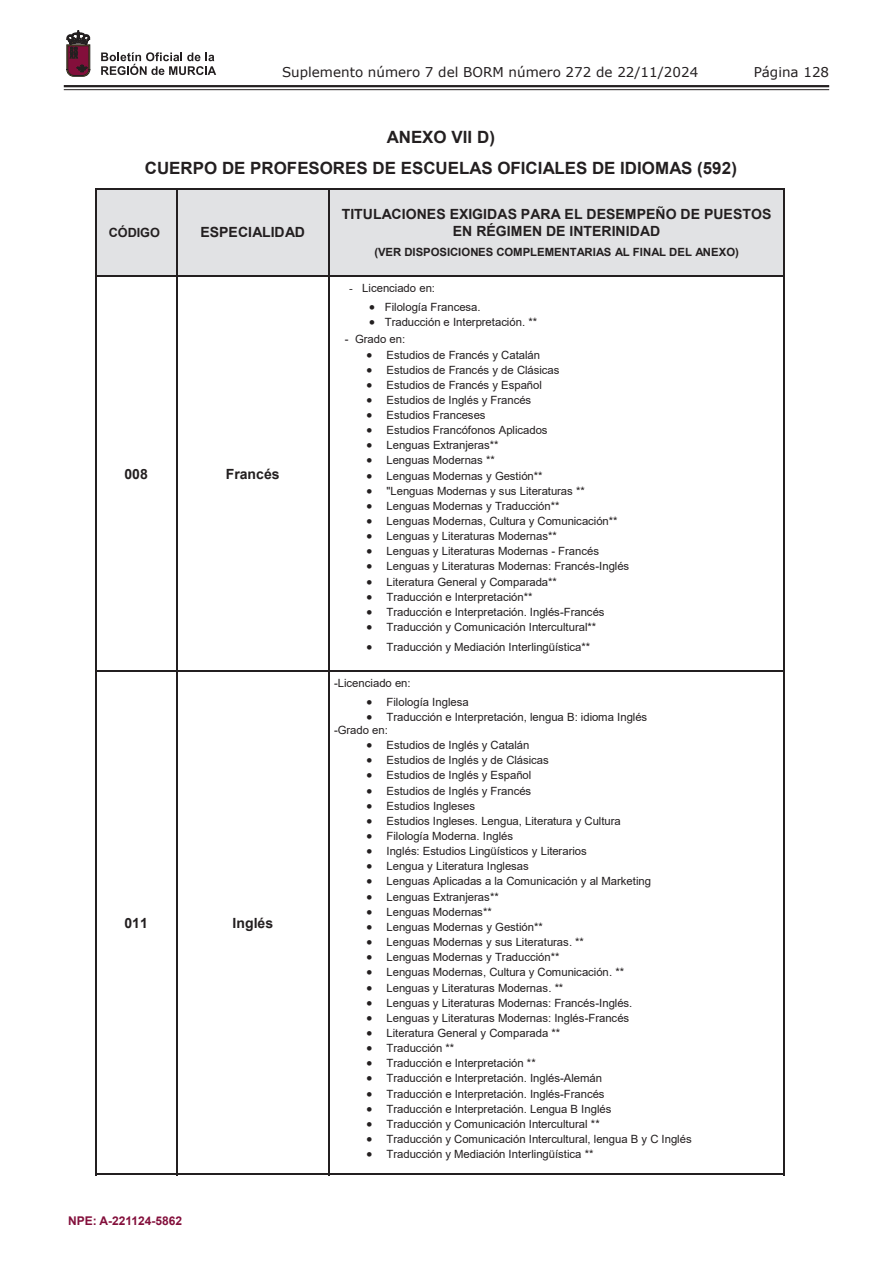
<style>
.page{position:relative;width:893px;height:1263px;background:#fff}
.page>*{position:absolute;margin:0;border:0;box-sizing:border-box;transform-origin:0 0}
.t1{font:700 16.95px/31.7px "Arial";color:#231f20;text-align:center}
.t2{font:700 14.1px/16.2px "Arial";color:#231f20;text-align:center}
.t3{font:13.5px "Verdana";color:#231f20}
.t4{font:700 12.75px "Arial";color:#231f20}
.t5{font:700 12px "Arial";color:#830f3b}
.t6{font:11.4px/15.1px "Arial";letter-spacing:-.005em;color:#231f20}
.t7{font:700 11.4px "Arial";letter-spacing:.005em;color:#231f20}
.s1{font-family:"Times New Roman"}
</style>
<div class="page">
<hr style="left:64px;top:85px;width:765px;height:2px;background:#231f20">
<hr style="left:64px;top:89px;width:765px;height:1px;background:#231f20">
<svg style="left:101px;top:52px;width:115px;height:23px"></svg>
<svg style="left:67px;top:31px;width:23px;height:45px"></svg>
<div style="left:97px;top:189px;width:79px;height:87px;background:#e1e2e4"></div>
<div style="left:177px;top:189px;width:151px;height:87px;background:#e1e2e4"></div>
<div style="left:330px;top:189px;width:454px;height:87px;background:#e1e2e4"></div>
<hr style="left:95px;top:188px;width:81px;height:1px;background:#231f20">
<hr style="left:176px;top:188px;width:152px;height:1px;background:#231f20">
<hr style="left:328px;top:188px;width:457px;height:1px;background:#231f20">
<hr style="left:95px;top:189px;width:2px;height:87px;background:#231f20">
<hr style="left:176px;top:189px;width:1px;height:87px;background:#231f20">
<hr style="left:328px;top:189px;width:2px;height:87px;background:#231f20">
<hr style="left:784px;top:189px;width:1px;height:87px;background:#231f20">
<hr style="left:95px;top:276px;width:81px;height:1px;background:#231f20">
<hr style="left:176px;top:276px;width:152px;height:1px;background:#231f20">
<hr style="left:328px;top:276px;width:457px;height:1px;background:#231f20">
<hr style="left:95px;top:277px;width:2px;height:394px;background:#231f20">
<hr style="left:176px;top:277px;width:1px;height:394px;background:#231f20">
<hr style="left:328px;top:277px;width:2px;height:394px;background:#231f20">
<hr style="left:784px;top:277px;width:1px;height:394px;background:#231f20">
<hr style="left:95px;top:671px;width:81px;height:1px;background:#231f20">
<hr style="left:176px;top:671px;width:152px;height:1px;background:#231f20">
<hr style="left:328px;top:671px;width:457px;height:1px;background:#231f20">
<hr style="left:95px;top:672px;width:2px;height:503px;background:#231f20">
<hr style="left:95px;top:1174px;width:81px;height:1px;background:#231f20">
<hr style="left:176px;top:672px;width:1px;height:503px;background:#231f20">
<hr style="left:177px;top:1174px;width:151px;height:1px;background:#231f20">
<hr style="left:328px;top:672px;width:2px;height:503px;background:#231f20">
<hr style="left:330px;top:1174px;width:454px;height:1px;background:#231f20">
<hr style="left:784px;top:672px;width:1px;height:503px;background:#231f20">
<p class="t3" style="left:282px;top:62px;width:418px">Suplemento número 7 del BORM número 272 de 22/11/2024</p>
<p class="t3" style="left:754px;top:62px;width:77px">Página 128</p>
<h1 class="t1" style="left:145px;top:121px;width:594px">ANEXO VII D)<br>CUERPO DE PROFESORES DE ESCUELAS OFICIALES DE IDIOMAS (592)</h1>
<p class="t4" style="left:109px;top:223px;width:53px">CÓDIGO</p>
<p class="t2" style="left:200px;top:224px;width:106px">ESPECIALIDAD</p>
<p class="t2" style="left:124px;top:466px;width:25px">008</p>
<p class="t2" style="left:226px;top:466px;width:55px">Francés</p>
<p class="t2" style="left:124px;top:915px;width:25px">011</p>
<p class="t2" style="left:233px;top:915px;width:42px">Inglés</p>
<p class="t5" style="left:68px;top:1212px;width:116px">NPE: A-221124-5862</p>
<p class="t2" style="left:342px;top:207px;width:431px">TITULACIONES EXIGIDAS PARA EL DESEMPEÑO DE PUESTOS<br>EN RÉGIMEN DE INTERINIDAD</p>
<p class="t7" style="left:374px;top:244px;width:366px">(VER DISPOSICIONES COMPLEMENTARIAS AL FINAL DEL ANEXO)</p>
<p class="t6" style="left:385px;top:278px;width:97px;line-height:19.5px;text-indent:-36px"><span class="s1">-</span> Licenciado en:<br>Filología Francesa.</p>
<p class="t6" style="left:385px;top:314px;width:154px">Traducción e Interpretación. **</p>
<p class="t6" style="left:386px;top:332px;width:244px;text-indent:-42px">- Grado en:<br>Estudios de Francés y Catalán<br>Estudios de Francés y de Clásicas<br>Estudios de Francés y Español<br>Estudios de Inglés y Francés<br>Estudios Franceses<br>Estudios Francófonos Aplicados<br>Lenguas Extranjeras**<br>Lenguas Modernas **<br>Lenguas Modernas y Gestión**<br>"Lenguas Modernas y sus Literaturas **<br>Lenguas Modernas y Traducción**<br>Lenguas Modernas, Cultura y Comunicación**<br>Lenguas y Literaturas Modernas**<br>Lenguas y Literaturas Modernas - Francés<br>Lenguas y Literaturas Modernas: Francés-Inglés<br>Literatura General y Comparada**<br>Traducción e Interpretación**<br>Traducción e Interpretación. Inglés-Francés<br>Traducción y Comunicación Intercultural**</p>
<p class="t6" style="left:386px;top:639px;width:205px">Traducción y Mediación Interlingüística**</p>
<p class="t6" style="left:386px;top:673px;width:84px;line-height:19.5px;text-indent:-52px">-Licenciado en:<br>Filología Inglesa</p>
<p class="t6" style="left:334px;top:710px;width:315px;line-height:13px;text-indent:52px">Traducción e Interpretación, lengua B: idioma Inglés -Grado en:</p>
<p class="t6" style="left:386px;top:737px;width:307px">Estudios de Inglés y Catalán<br>Estudios de Inglés y de Clásicas<br>Estudios de Inglés y Español<br>Estudios de Inglés y Francés<br>Estudios Ingleses<br>Estudios Ingleses. Lengua, Literatura y Cultura<br>Filología Moderna. Inglés<br>Inglés: Estudios Lingüísticos y Literarios<br>Lengua y Literatura Inglesas<br>Lenguas Aplicadas a la Comunicación y al Marketing Lenguas Extranjeras**<br>Lenguas Modernas**<br>Lenguas Modernas y Gestión**<br>Lenguas Modernas y sus Literaturas. **<br>Lenguas Modernas y Traducción**<br>Lenguas Modernas, Cultura y Comunicación. **<br>Lenguas y Literaturas Modernas. **<br>Lenguas y Literaturas Modernas: Francés-Inglés.<br>Lenguas y Literaturas Modernas: Inglés-Francés<br>Literatura General y Comparada **<br>Traducción **<br>Traducción e Interpretación **<br>Traducción e Interpretación. Inglés-Alemán<br>Traducción e Interpretación. Inglés-Francés<br>Traducción e Interpretación. Lengua B Inglés<br>Traducción y Comunicación Intercultural **<br>Traducción y Comunicación Intercultural, lengua B y C Inglés Traducción y Mediación Interlingüística **</p>
</div>
